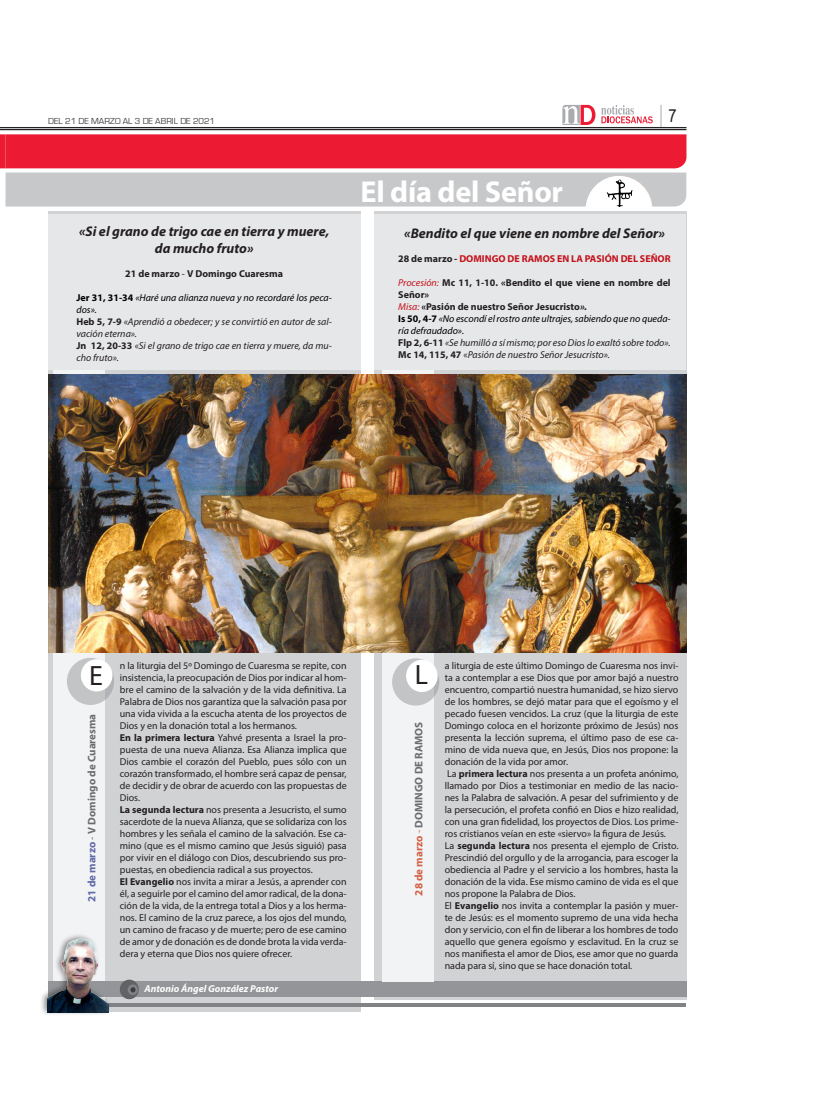
<style>
.page{position:relative;width:834px;height:1117px;background:#fff}
.page>*{position:absolute;margin:0;border:0;box-sizing:border-box;transform-origin:0 0}
.parrafo2{font:700 30.3px "Myriad Pro";letter-spacing:-.01em;color:#fff}
.Párrafo_NODI{font:28px "Myriad Pro";color:#231f20}
.parrafo2-2{font:28px "Myriad Pro";color:#231f20}
.t1{font:18px "Arial Narrow";color:#231f20}
.Párrafo_NODI-2{font:italic 700 14px/16.8px "Myriad Pro";color:#231f20;text-align:center}
.parrafo2-3{font:700 11px "Myriad Pro";color:#6c6d70}
.Párrafo_NODI-3{font:10px/12px "Myriad Pro";color:#231f20;text-align:justify}
.Párrafo_NODI-4{font:italic 10px/12px "Myriad Pro";color:#231f20}
.Párrafo_NODI-5{font:italic 10px/12px "Myriad Pro";color:#000}
.Párrafo_NODI-6{font:700 10px/12px "Myriad Pro";color:#231f20}
.parrafo2-4{font:700 10px "Myriad Pro";color:#c4121a}
.parrafo2-5{font:700 10px "Myriad Pro";color:#231f20}
.parrafo2-6{font:italic 700 10px "Myriad Pro";color:#fff}
.t2{font:9px "Eurostile";color:#3e3e3f}
.s1{font-weight:400}
.s2{font-weight:700;font-style:normal}
.s3{font-style:normal}
.s4{color:#231f20}
.s5{font-weight:400;font-style:italic;color:#c4121a}
.s6{font-style:italic}
.s7{font-weight:700}
.s8{color:#6168a7}
.s9{color:#d36146}
.s10{font-weight:400;color:#d36146}
</style>
<div class="page">
<hr style="left:0;top:127px;width:686px;height:1px;background:#231f20">
<hr style="left:0;top:129px;width:686px;height:1px;background:#231f20">
<svg style="left:562px;top:105px;width:33px;height:20px"></svg>
<svg style="left:601px;top:105px;width:51px;height:18px"></svg>
<svg style="left:660px;top:105px;width:1px;height:22px"></svg>
<svg style="left:0;top:134px;width:686px;height:73px;background:#dd7885"></svg>
<div style="left:585px;top:176px;width:67px;height:67px;background:#fff;border-radius:50%"></div>
<img style="left:606px;top:179px;width:26px;height:28px">
<div style="left:48px;top:211px;width:312px;height:801px;background:#d1d2d4"></div>
<div style="left:54px;top:297px;width:51px;height:715px;background:#f2f3f4"></div>
<div style="left:48px;top:215px;width:312px;height:155px;background:#e6e7e9"></div>
<div style="left:374px;top:211px;width:312px;height:789px;background:#d1d2d4"></div>
<hr style="left:48px;top:1003px;width:637px;height:4px;background:#808285">
<div style="left:48px;top:982px;width:638px;height:15px;background:#939598"></div>
<div style="left:120px;top:980px;width:19px;height:19px;background:#636366;border-radius:50%"></div>
<div style="left:128px;top:984px;width:10px;height:11px;background:#808285;border-radius:50%"></div>
<svg style="left:130px;top:987px;width:5px;height:5px"></svg>
<div style="left:39px;top:932px;width:72px;height:84px;background:#231f20;opacity:.5"></div>
<img style="left:48px;top:936px;width:60px;height:76px">
<div style="left:381px;top:314px;width:52px;height:668px;background:#f2f3f4"></div>
<div style="left:374px;top:215px;width:312px;height:155px;background:#e6e7e9"></div>
<svg style="left:67px;top:658px;width:47px;height:47px"></svg>
<div style="left:81px;top:659px;width:31px;height:32px;background:#fff;border-radius:50%"></div>
<svg style="left:392px;top:658px;width:47px;height:47px"></svg>
<div style="left:406px;top:660px;width:31px;height:32px;background:#fff;border-radius:50%"></div>
<img style="left:48px;top:374px;width:638px;height:278px">
<p class="t2" style="left:48px;top:116px;width:168px">DEL 21 DE MARZO AL 3 DE ABRIL DE 2021</p>
<p class="t1" style="left:668px;top:102px;width:10px">7</p>
<p class="Párrafo_NODI-2" style="left:79px;top:223px;width:252px">«Si el grano de trigo cae en tierra y muere, da mucho fruto»</p>
<p class="parrafo2-5" style="left:125px;top:267px;width:159px">21 de marzo <span class="s1">-</span> V Domingo Cuaresma</p>
<p class="Párrafo_NODI-5" style="left:76px;top:292px;width:257px"><span class="s2">Jer 31, 31-34</span> «Haré una alianza nueva y no recordaré los peca&shy;dos».</p>
<p class="Párrafo_NODI-4" style="left:76px;top:316px;width:257px"><span class="s2">Heb 5, 7-9</span> «Aprendió a obedecer; y se convirtió en autor de sal&shy;vación eterna».</p>
<p class="Párrafo_NODI-4" style="left:76px;top:340px;width:257px"><span class="s2">Jn 12, 20-33</span> <span class="s3">«</span>Si el grano de trigo cae en tierra y muere, da mu&shy;cho fruto».</p>
<p class="parrafo2" style="left:360px;top:172px;width:204px">El día del Señor</p>
<p class="Párrafo_NODI-2" style="left:404px;top:224px;width:262px">«Bendito el que viene en nombre del Señor»</p>
<p class="parrafo2-4" style="left:398px;top:252px;width:274px"><span class="s4">28 de marzo -</span> DOMINGO DE RAMOS EN LA PASIÓN DEL SEÑOR</p>
<p class="Párrafo_NODI-6" style="left:398px;top:276px;width:274px"><span class="s5">Procesión:</span> Mc 11, 1-10. «Bendito el que viene en nombre del<br>Señor»</p>
<p class="Párrafo_NODI-6" style="left:398px;top:300px;width:190px"><span class="s5">Misa:</span> «Pasión de nuestro Señor Jesucristo<span class="s6">».</span></p>
<p class="Párrafo_NODI-5" style="left:398px;top:312px;width:274px"><span class="s2">Is 50, 4-7</span> «No escondí el rostro ante ultrajes, sabiendo que no queda&shy;ría defraudado».</p>
<p class="Párrafo_NODI-4" style="left:398px;top:336px;width:274px"><span class="s2">Flp 2, 6-11</span> «Se humilló a sí mismo; por eso Dios lo exaltó sobre todo».</p>
<p class="Párrafo_NODI-4" style="left:398px;top:348px;width:213px"><span class="s2">Mc 14, 115, 47</span> <span class="s3">«</span>Pasión de nuestro Señor Jesucristo».</p>
<p class="Párrafo_NODI-3" style="left:120px;top:659px;width:228px">n la liturgia del 5º Domingo de Cuaresma se repite, con insistencia, la preocupación de Dios por indicar al hom&shy;bre el camino de la salvación y de la vida definitiva. La Palabra de Dios nos garantiza que la salvación pasa por una vida vivida a la escucha atenta de los proyectos de Dios y en la donación total a los hermanos.</p>
<p class="Párrafo_NODI-3" style="left:120px;top:731px;width:228px"><span class="s7">En la primera lectura</span> Yahvé presenta a Israel la pro&shy;puesta de una nueva Alianza. Esa Alianza implica que Dios cambie el corazón del Pueblo, pues sólo con un corazón transformado, el hombre será capaz de pensar, de decidir y de obrar de acuerdo con las propuestas de Dios.</p>
<p class="Párrafo_NODI-3" style="left:120px;top:803px;width:228px"><span class="s7">La segunda lectura</span> nos presenta a Jesucristo, el sumo sacerdote de la nueva Alianza, que se solidariza con los hombres y les señala el camino de la salvación. Ese ca&shy;mino (que es el mismo camino que Jesús siguió) pasa por vivir en el diálogo con Dios, descubriendo sus pro&shy;puestas, en obediencia radical a sus proyectos.</p>
<p class="Párrafo_NODI-3" style="left:120px;top:875px;width:228px"><span class="s7">El Evangelio</span> nos invita a mirar a Jesús, a aprender con él, a seguirle por el camino del amor radical, de la dona&shy;ción de la vida, de la entrega total a Dios y a los herma&shy;nos. El camino de la cruz parece, a los ojos del mundo, un camino de fracaso y de muerte; pero de ese camino de amor y de donación es de donde brota la vida verda&shy;dera y eterna que Dios nos quiere ofrecer.</p>
<p class="Párrafo_NODI" style="left:89px;top:659px;width:15px">E</p>
<p class="parrafo2-2" style="left:415px;top:657px;width:15px">L</p>
<p class="parrafo2-3" style="left:85px;top:902px;width:190px;rotate:-90deg"><span class="s8">21 de marzo</span> <span class="s1">-</span> V Domingo de Cuaresma</p>
<p class="parrafo2-3" style="left:411px;top:895px;width:175px;rotate:-90deg"><span class="s9">28 de marzo</span> <span class="s10">-</span> DOMINGO DE RAMOS</p>
<p class="parrafo2-6" style="left:145px;top:982px;width:135px">Antonio Ángel González Pastor</p>
<p class="Párrafo_NODI-3" style="left:444px;top:659px;width:235px">a liturgia de este último Domingo de Cuaresma nos invi&shy;ta a contemplar a ese Dios que por amor bajó a nuestro encuentro, compartió nuestra humanidad, se hizo siervo de los hombres, se dejó matar para que el egoísmo y el pecado fuesen vencidos. La cruz (que la liturgia de este Domingo coloca en el horizonte próximo de Jesús) nos presenta la lección suprema, el último paso de ese ca&shy;mino de vida nueva que, en Jesús, Dios nos propone: la donación de la vida por amor.</p>
<p class="Párrafo_NODI-3" style="left:444px;top:767px;width:235px">La <span class="s7">primera lectura</span> nos presenta a un profeta anónimo, llamado por Dios a testimoniar en medio de las nacio&shy;nes la Palabra de salvación. A pesar del sufrimiento y de la persecución, el profeta confió en Dios e hizo realidad, con una gran fidelidad, los proyectos de Dios. Los prime&shy;ros cristianos veían en este «siervo» la figura de Jesús.</p>
<p class="Párrafo_NODI-3" style="left:444px;top:839px;width:235px">La <span class="s7">segunda lectura</span> nos presenta el ejemplo de Cristo.<br>Prescindió del orgullo y de la arrogancia, para escoger la obediencia al Padre y el servicio a los hombres, hasta la donación de la vida. Ese mismo camino de vida es el que nos propone la Palabra de Dios.</p>
<p class="Párrafo_NODI-3" style="left:444px;top:899px;width:235px">El <span class="s7">Evangelio</span> nos invita a contemplar la pasión y muer&shy;te de Jesús: es el momento supremo de una vida hecha don y servicio, con el fin de liberar a los hombres de todo aquello que genera egoísmo y esclavitud. En la cruz se nos manifiesta el amor de Dios, ese amor que no guarda nada para sí, sino que se hace donación total.</p>
</div>
